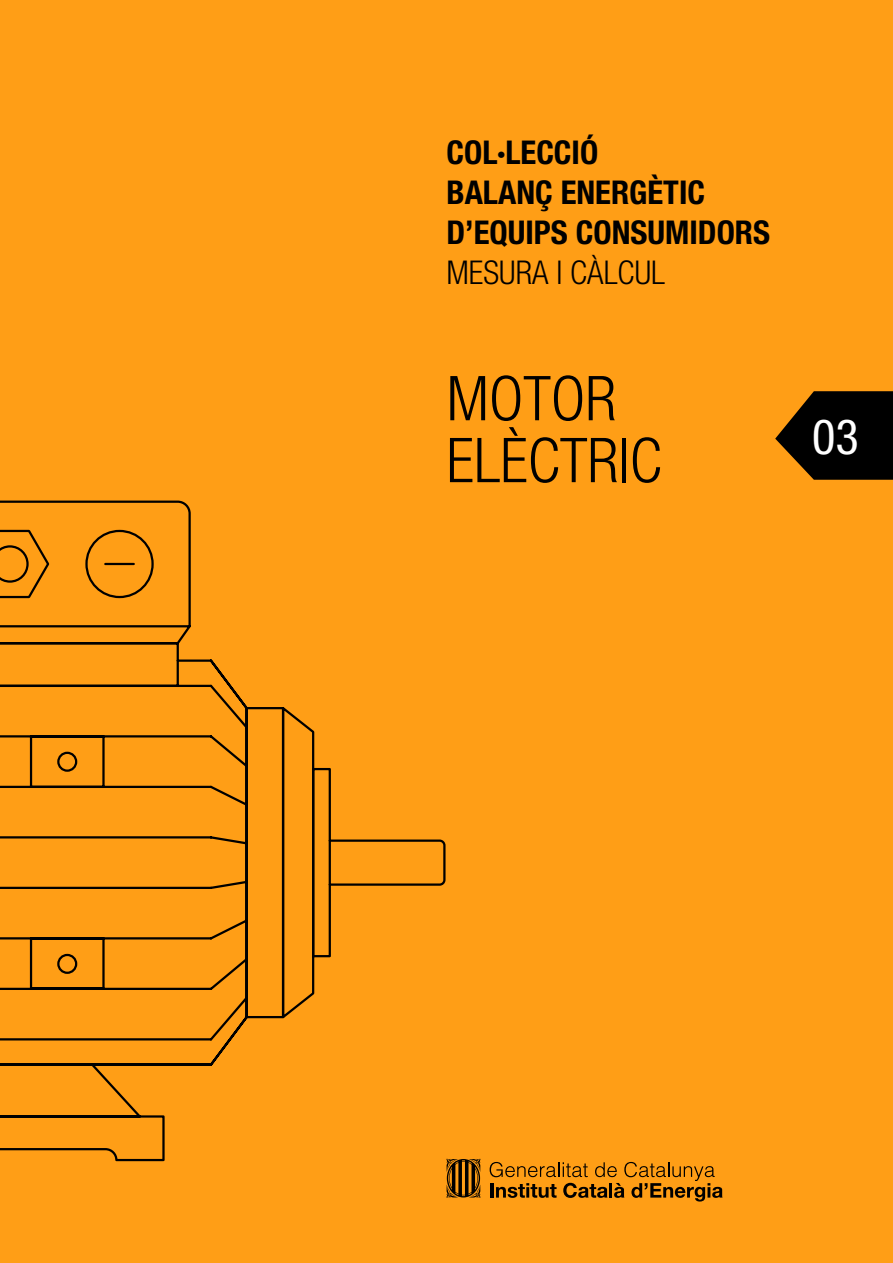
<style>
.page{position:relative;width:893px;height:1263px;background:#ff9e16}
.page>*{position:absolute;margin:0;border:0;box-sizing:border-box;transform-origin:0 0}
.t1{font:300 condensed 61.95px/61.9px "Helvetica Neue LT Std";color:#000}
.t2{font:condensed 48.6px "Helvetica Neue LT Std";color:#fff}
.t3{font:700 condensed 32.85px/40.2px "Helvetica Neue LT Std";color:#000}
.t4{font:300 condensed 32.85px "Helvetica Neue LT Std";color:#000}
</style>
<div class="page">
<svg style="left:775px;top:391px;width:118px;height:89px"></svg>
<svg style="left:0;top:500px;width:446px;height:662px"></svg>
<svg style="left:446px;top:1158px;width:34px;height:40px"></svg>
<svg style="left:490px;top:1162px;width:232px;height:39px"></svg>
<p class="t3" style="left:446px;top:132px;width:325px">COL·LECCIÓ<br>BALANÇ ENERGÈTIC<br>D’EQUIPS CONSUMIDORS</p>
<p class="t4" style="left:446px;top:254px;width:212px">MESURA I CÀLCUL</p>
<h1 class="t1" style="left:446px;top:367px;width:217px">MOTOR<br>ELÈCTRIC</h1>
<h2 class="t2" style="left:812px;top:408px;width:48px">03</h2>
</div>
